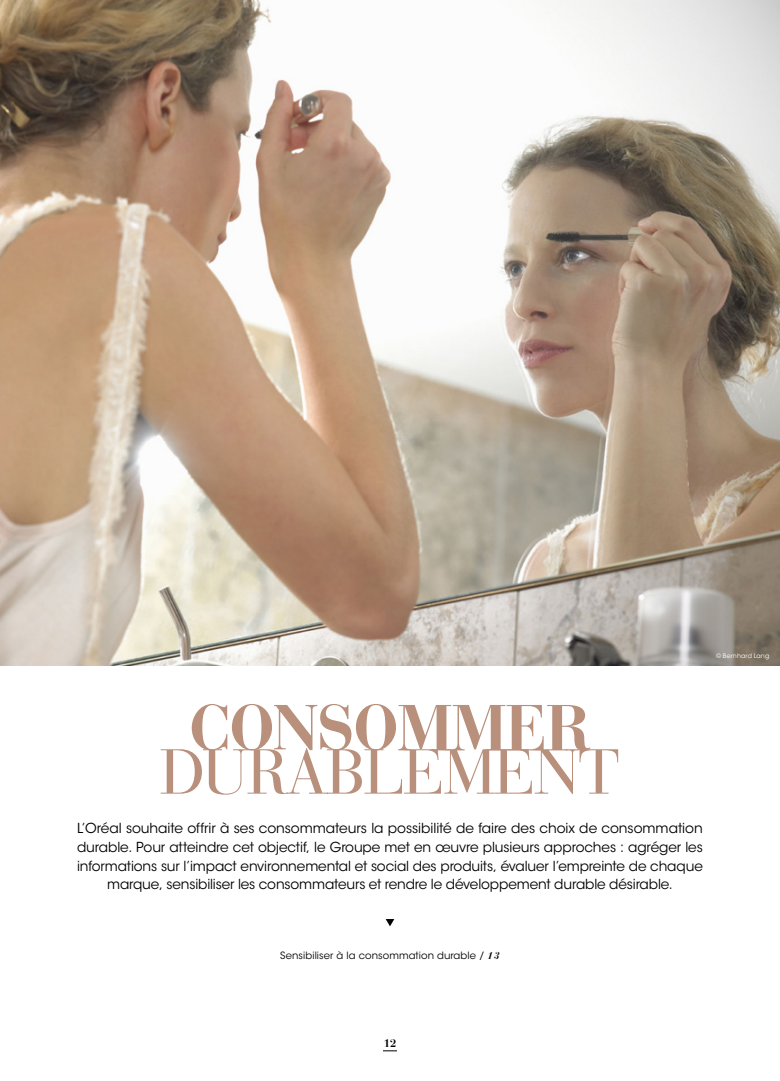
<style>
.page{position:relative;width:780px;height:1081px;background:#fff}
.page>*{position:absolute;margin:0;border:0;box-sizing:border-box;transform-origin:0 0}
.t1{font:13.75px/18.8px "ITC Avant Garde Std";letter-spacing:-.01em;color:#000;text-align:center}
.t2{font:700 11px "Bauer Bodoni Std";color:#000}
.t3{font:10px "ITC Avant Garde Std";letter-spacing:.01em;color:#000}
.t4{font:6.25px "ITC Avant Garde Std";letter-spacing:.025em;color:#fff}
.s1{font-family:"Bauer Bodoni Std";font-weight:700;font-style:italic}
</style>
<div class="page">
<svg style="left:385px;top:919px;width:9px;height:7px"></svg>
<svg style="left:161px;top:704px;width:457px;height:90px"></svg>
<img style="left:0;top:0;width:780px;height:665px">
<svg style="left:383px;top:1050px;width:14px;height:1px"></svg>
<p class="t4" style="left:716px;top:652px;width:55px">© Bernhard Lang</p>
<p class="t1" style="left:77px;top:819px;width:627px">L’Oréal souhaite offrir à ses consommateurs la possibilité de faire des choix de consommation durable. Pour atteindre cet objectif, le Groupe met en œuvre plusieurs approches : agréger les informations sur l’impact environnemental et social des produits, évaluer l’empreinte de chaque marque, sensibiliser les consommateurs et rendre le développement durable désirable.</p>
<p class="t3" style="left:280px;top:949px;width:221px">Sensibiliser à la consommation durable / <span class="s1">13</span></p>
<p class="t2" style="left:384px;top:1036px;width:14px">12</p>
</div>
